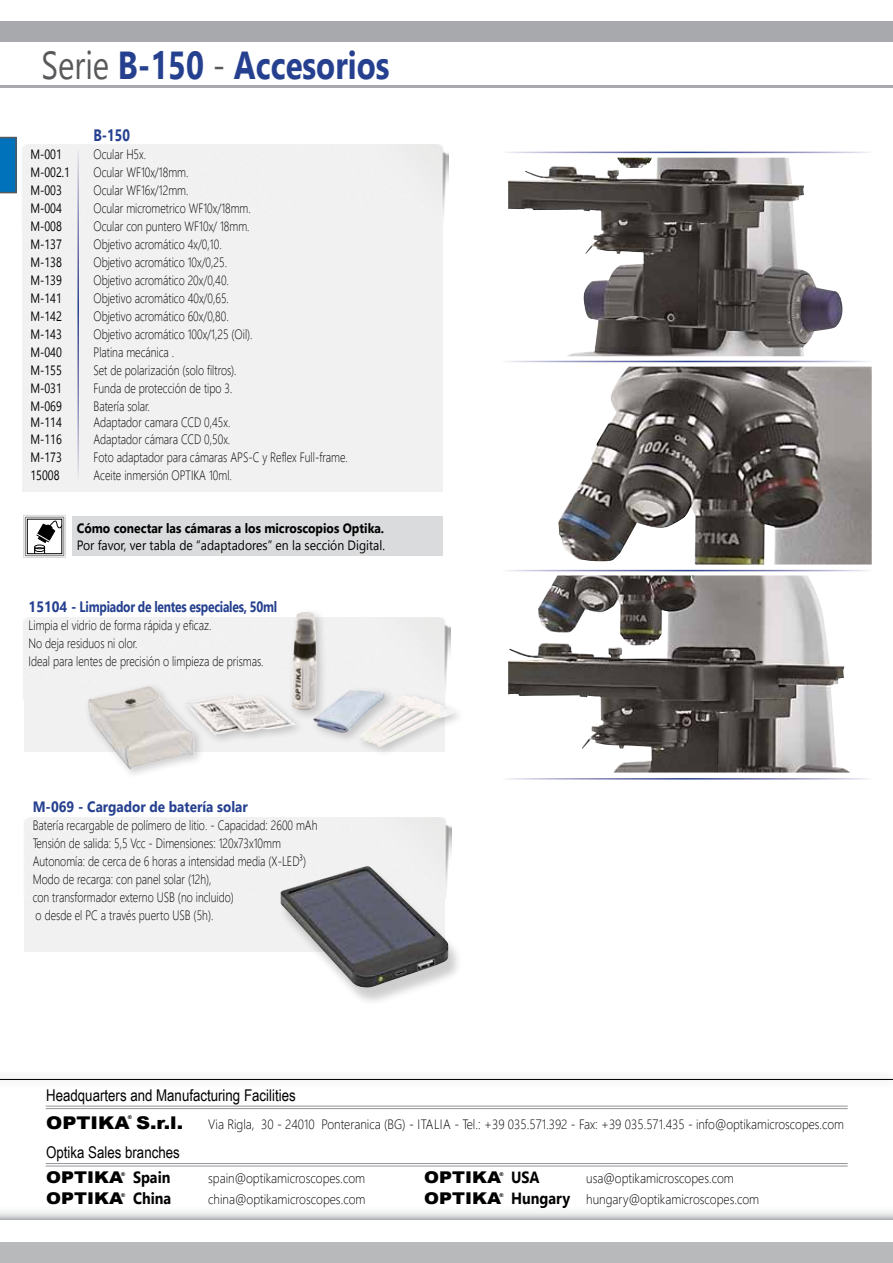
<style>
.page{position:relative;width:893px;height:1263px;background:#fff}
.page>*{position:absolute;margin:0;border:0;box-sizing:border-box;transform-origin:0 0}
.t1{font:700 39px "Segoe UI";color:#25408f;scale:.8 1}
.t2{font:900 17.55px "Arial";color:#000;scale:1.11 1}
.t3{font:700 16.5px "Segoe UI";color:#25408f;scale:.8 1}
.t4{font:16.2px "Arial Narrow";color:#000}
.t5{font:900 16.2px "Arial";color:#000;scale:1.11 1}
.t6{font:700 15px "Segoe UI";letter-spacing:-.02em;color:#25408f;scale:.9 1}
.t7{font:700 15px "Segoe UI";color:#25408f;scale:.9 1}
.t8{font:300 13.5px/18px "Segoe UI";color:#000;scale:.8 1}
.t9{font:300 13.5px "Segoe UI";color:#000;scale:.9 1}
.t10{font:13.5px "Segoe UI";color:#000;scale:.8 1}
.t11{font:13.5px "Segoe UI";color:#000;scale:.9 1}
.t12{font:700 13.5px "Segoe UI";color:#000;scale:.9 1}
.t13{font:900 5.25px "Arial";color:#000}
.s1{font-weight:400;color:#58595b}
.s2{font-family:"Segoe UI";font-weight:700}
.s3{font-family:"Arial";font-weight:900;font-size:16.2px}
.s4{font-weight:700;font-size:16.2px}
</style>
<div class="page">
<svg style="left:0;top:1211px;width:893px;height:8px"></svg>
<hr style="left:0;top:21px;width:893px;height:2px;background:#a7a9ac">
<div style="left:0;top:25px;width:893px;height:17px;background:#a7a9ac"></div>
<hr style="left:0;top:85px;width:893px;height:2px;background:#a7a9ac">
<div style="left:0;top:1242px;width:893px;height:21px;background:#b7b9bb"></div>
<img style="left:508px;top:158px;width:335px;height:198px">
<img style="left:508px;top:575px;width:342px;height:197px">
<img style="left:558px;top:367px;width:314px;height:197px">
<div style="left:22px;top:223px;width:421px;height:268px;background:#f1f1f1"></div>
<div style="left:16px;top:145px;width:433px;height:78px;background:#f1f1f1"></div>
<hr style="left:77px;top:150px;width:2px;height:332px;background:#fff">
<svg style="left:0;top:137px;width:17px;height:56px"></svg>
<div style="left:24px;top:884px;width:421px;height:67px;background:#f1f1f1"></div>
<div style="left:24px;top:817px;width:427px;height:67px;background:#f1f1f1"></div>
<div style="left:24px;top:689px;width:421px;height:63px;background:#f1f1f1"></div>
<div style="left:279px;top:869px;width:184px;height:138px;background:#000;opacity:.2"></div>
<img style="left:280px;top:866px;width:168px;height:122px">
<div style="left:83px;top:607px;width:382px;height:173px;background:#000;opacity:.2"></div>
<img style="left:88px;top:612px;width:298px;height:158px">
<div style="left:72px;top:517px;width:371px;height:39px;background:#dadbdc"></div>
<div style="left:27px;top:519px;width:35px;height:35px;border:1px solid #000"></div>
<hr style="left:25px;top:517px;width:1px;height:39px;background:#58595b">
<hr style="left:25px;top:555px;width:39px;height:1px;background:#58595b">
<hr style="left:63px;top:517px;width:1px;height:39px;background:#58595b">
<hr style="left:25px;top:517px;width:39px;height:1px;background:#58595b">
<hr style="left:23px;top:515px;width:1px;height:42px;background:#d1d3d4">
<hr style="left:24px;top:557px;width:42px;height:1px;background:#d1d3d4">
<hr style="left:65px;top:515px;width:1px;height:42px;background:#d1d3d4">
<hr style="left:24px;top:515px;width:42px;height:1px;background:#d1d3d4">
<svg style="left:34px;top:517px;width:29px;height:37px"></svg>
<div style="left:0;top:1070px;width:893px;height:19px;background:#000;opacity:.5"></div>
<hr style="left:0;top:1079px;width:893px;height:1px;background:#000">
<hr style="left:46px;top:1106px;width:802px;height:1px;background:#939598">
<hr style="left:46px;top:1108px;width:802px;height:1px;background:#939598">
<hr style="left:46px;top:1163px;width:802px;height:1px;background:#939598">
<hr style="left:46px;top:1166px;width:802px;height:1px;background:#939598">
<h1 class="t1" style="left:42px;top:34px;width:436px"><span class="s1">Serie</span> B-150 <span class="s1">-</span> Accesorios</h1>
<p class="t3" style="left:93px;top:121px;width:47px">B-150</p>
<p class="t10" style="left:30px;top:143px;width:41px">M-001</p>
<p class="t8" style="left:93px;top:144px;width:67px">Ocular H5x.</p>
<p class="t10" style="left:30px;top:161px;width:51px">M-002.1</p>
<p class="t8" style="left:93px;top:162px;width:120px">Ocular WF10x/18mm.</p>
<p class="t10" style="left:30px;top:179px;width:41px">M-003</p>
<p class="t8" style="left:93px;top:180px;width:120px">Ocular WF16x/12mm.</p>
<p class="t10" style="left:30px;top:197px;width:41px">M-004</p>
<p class="t8" style="left:93px;top:198px;width:198px">Ocular micrometrico WF10x/18mm.</p>
<p class="t10" style="left:30px;top:215px;width:41px">M-008</p>
<p class="t8" style="left:93px;top:216px;width:197px">Ocular con puntero WF10x/ 18mm.</p>
<p class="t10" style="left:30px;top:233px;width:41px">M-137</p>
<p class="t8" style="left:93px;top:234px;width:162px">Objetivo acromático 4x/0,10.</p>
<p class="t10" style="left:30px;top:251px;width:41px">M-138</p>
<p class="t8" style="left:93px;top:252px;width:169px">Objetivo acromático 10x/0,25.</p>
<p class="t10" style="left:30px;top:269px;width:41px">M-139</p>
<p class="t8" style="left:93px;top:270px;width:171px">Objetivo acromático 20x/0,40.</p>
<p class="t10" style="left:30px;top:287px;width:41px">M-141</p>
<p class="t8" style="left:93px;top:288px;width:171px">Objetivo acromático 40x/0,65.</p>
<p class="t10" style="left:30px;top:305px;width:41px">M-142</p>
<p class="t8" style="left:93px;top:306px;width:171px">Objetivo acromático 60x/0,80.</p>
<p class="t10" style="left:30px;top:323px;width:41px">M-143</p>
<p class="t8" style="left:93px;top:324px;width:200px">Objetivo acromático 100x/1,25 (Oil).</p>
<p class="t10" style="left:30px;top:341px;width:41px">M-040</p>
<p class="t8" style="left:93px;top:342px;width:103px">Platina mecánica .</p>
<p class="t10" style="left:30px;top:359px;width:41px">M-155</p>
<p class="t8" style="left:93px;top:360px;width:181px">Set de polarización (solo filtros).</p>
<p class="t10" style="left:30px;top:377px;width:41px">M-031</p>
<p class="t8" style="left:93px;top:378px;width:175px">Funda de protección de tipo 3.</p>
<p class="t10" style="left:30px;top:395px;width:41px">M-069</p>
<p class="t8" style="left:93px;top:396px;width:72px">Batería solar.</p>
<p class="t10" style="left:30px;top:411px;width:41px">M-114</p>
<p class="t8" style="left:93px;top:413px;width:173px">Adaptador camara CCD 0,45x.</p>
<p class="t10" style="left:30px;top:428px;width:41px">M-116</p>
<p class="t8" style="left:93px;top:429px;width:173px">Adaptador cámara CCD 0,50x.</p>
<p class="t10" style="left:30px;top:446px;width:41px">M-173</p>
<p class="t8" style="left:93px;top:447px;width:320px">Foto adaptador para cámaras APS-C y Reflex Full-frame.</p>
<p class="t10" style="left:30px;top:464px;width:38px">15008</p>
<p class="t8" style="left:93px;top:465px;width:175px">Aceite inmersión OPTIKA 10ml.</p>
<p class="t12" style="left:77px;top:517px;width:343px">Cómo conectar las cámaras a los microscopios Optika.</p>
<p class="t11" style="left:77px;top:534px;width:344px">Por favor, ver tabla de “adaptadores” en la sección Digital.</p>
<p class="t6" style="left:29px;top:595px;width:278px">15104 - Limpiador de lentes especiales, 50ml</p>
<p class="t8" style="left:29px;top:616px;width:295px">Limpia el vidrio de forma rápida y eficaz.<br>No deja residuos ni olor.<br>Ideal para lentes de precisión o limpieza de prismas.</p>
<p class="t7" style="left:33px;top:794px;width:241px">M-069 - Cargador de batería solar</p>
<p class="t8" style="left:33px;top:815px;width:358px">Batería recargable de polímero de litio. - Capacidad: 2600 mAh Tensión de salida: 5,5 Vcc - Dimensiones: 120x73x10mm Autonomía: de cerca de 6 horas a intensidad media (X-LED³)<br>Modo de recarga: con panel solar (12h),<br>con transformador externo USB (no incluido)<br>o desde el PC a través puerto USB (5h).</p>
<p class="t4" style="left:46px;top:1083px;width:251px">Headquarters and Manufacturing Facilities</p>
<p class="t2" style="left:46px;top:1110px;width:125px">OPTIKA S.r.l.</p>
<p class="t9" style="left:208px;top:1114px;width:244px">Via Rigla, 30 - 24010 Ponteranica (BG) - Italia</p>
<p class="t9" style="left:454px;top:1114px;width:434px">- Tel.: +39 035.571.392 - Fax: +39 035.571.435 - info@optikamicroscopes.com</p>
<p class="t4" style="left:46px;top:1140px;width:135px">Optika Sales branches</p>
<p class="t5" style="left:46px;top:1166px;width:114px">OPTIKA <span class="s2">Spain</span></p>
<p class="t9" style="left:208px;top:1168px;width:176px">spain@optikamicroscopes.com</p>
<p class="t5" style="left:424px;top:1166px;width:106px">OPTIKA <span class="s2">USA</span></p>
<p class="t9" style="left:586px;top:1168px;width:166px">usa@optikamicroscopes.com</p>
<p class="t5" style="left:46px;top:1187px;width:114px">OPTIKA <span class="s2">China</span></p>
<p class="t9" style="left:208px;top:1189px;width:176px">china@optikamicroscopes.com</p>
<p class="t9" style="left:424px;top:1189px;width:374px"><span class="s3">OPTIKA</span> <span class="s4">Hungary</span> hungary@optikamicroscopes.com</p>
<p class="t13" style="left:128px;top:1114px;width:6px">®</p>
<p class="t13" style="left:121px;top:1170px;width:6px">®</p>
<p class="t13" style="left:499px;top:1170px;width:6px">®</p>
<p class="t13" style="left:121px;top:1191px;width:6px">®</p>
<p class="t13" style="left:499px;top:1191px;width:6px">®</p>
</div>
